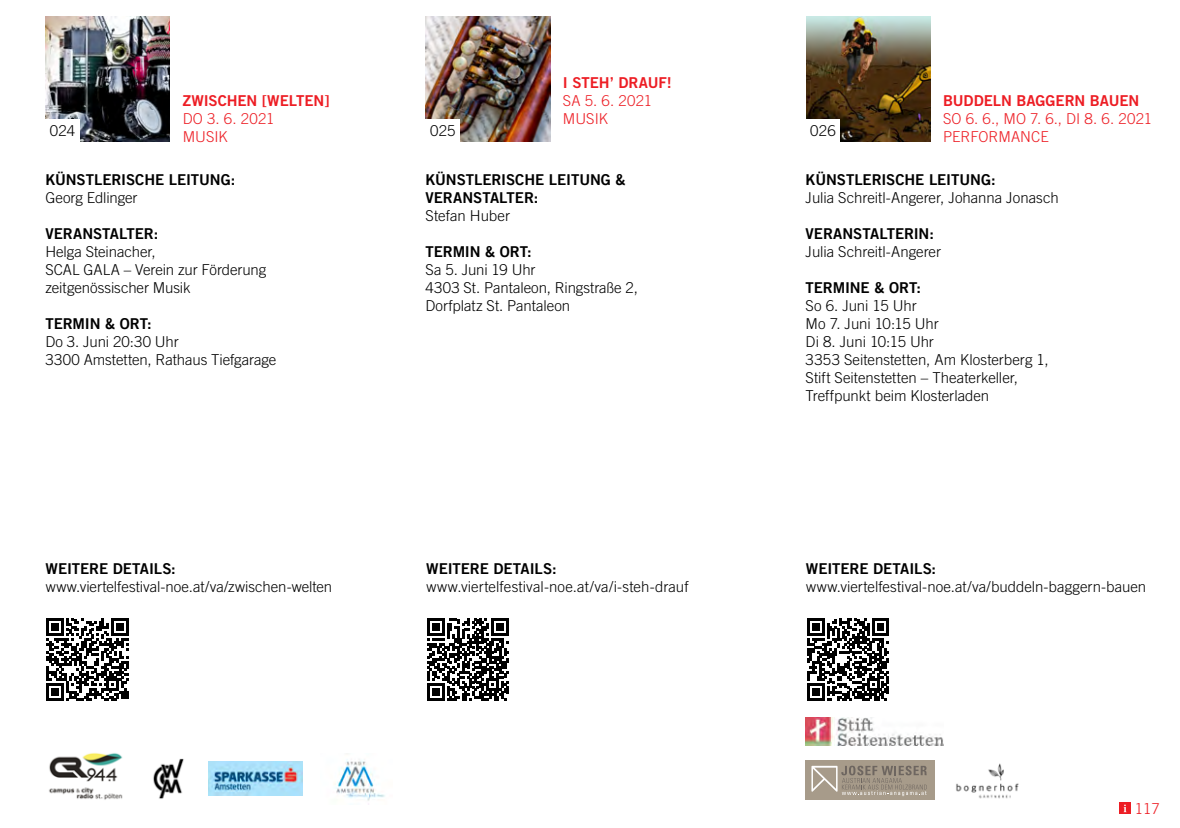
<style>
.page{position:relative;width:1180px;height:828px;background:#fff}
.page>*{position:absolute;margin:0;border:0;box-sizing:border-box;transform-origin:0 0}
.Hardfacts_Normal{font:300 15px "Trade Gothic LT Com";color:#000}
.Hardfacts_Normal-2{font:15px "Trade Gothic LT Com Bd 2";letter-spacing:-.005em;color:#000}
.Hardfacts_Normal-3{font:300 15px "Trade Gothic";letter-spacing:.005em;color:#ed1d24}
.Hardfacts_Normal-4{font:15px "Trade Gothic Bold Two";letter-spacing:-.005em;color:#ed1d24}
.t1{font:300 15px "Trade Gothic";letter-spacing:.02em;color:#000}
.t2{font:300 15px "Trade Gothic LT Com";color:#ed1d24}
</style>
<div class="page">
<div style="left:1119px;top:803px;width:11px;height:11px;background:#ed1d24"></div>
<svg style="left:1123px;top:804px;width:3px;height:8px"></svg>
<img style="left:45px;top:17px;width:125px;height:125px">
<div style="left:45px;top:119px;width:34px;height:23px;background:#fff"></div>
<svg style="left:47px;top:618px;width:82px;height:83px"></svg>
<img style="left:208px;top:761px;width:94px;height:34px">
<img style="left:49px;top:753px;width:74px;height:47px">
<img style="left:334px;top:759px;width:51px;height:45px">
<img style="left:153px;top:758px;width:31px;height:41px">
<img style="left:426px;top:17px;width:124px;height:125px">
<div style="left:425px;top:119px;width:34px;height:23px;background:#fff"></div>
<svg style="left:427px;top:618px;width:82px;height:83px"></svg>
<img style="left:806px;top:17px;width:124px;height:125px">
<div style="left:805px;top:119px;width:34px;height:23px;background:#fff"></div>
<img style="left:956px;top:763px;width:63px;height:36px">
<img style="left:805px;top:717px;width:138px;height:28px">
<div style="left:805px;top:760px;width:129px;height:40px;background:#a79b8a"></div>
<svg style="left:811px;top:765px;width:115px;height:31px"></svg>
<svg style="left:807px;top:618px;width:82px;height:83px"></svg>
<p class="t1" style="left:50px;top:122px;width:27px">024</p>
<p class="Hardfacts_Normal-4" style="left:183px;top:91px;width:148px">ZWISCHEN [WELTEN]</p>
<p class="Hardfacts_Normal-3" style="left:183px;top:109px;width:93px">DO 3. 6. 2021</p>
<p class="Hardfacts_Normal-3" style="left:183px;top:127px;width:47px">MUSIK</p>
<p class="Hardfacts_Normal-2" style="left:45px;top:171px;width:191px">KÜNSTLERISCHE LEITUNG:</p>
<p class="Hardfacts_Normal" style="left:45px;top:189px;width:94px">Georg Edlinger</p>
<p class="Hardfacts_Normal-2" style="left:45px;top:225px;width:114px">VERANSTALTER:</p>
<p class="Hardfacts_Normal" style="left:45px;top:243px;width:112px">Helga Steinacher,</p>
<p class="Hardfacts_Normal" style="left:45px;top:261px;width:222px">SCAL GALA – Verein zur Förderung</p>
<p class="Hardfacts_Normal" style="left:45px;top:279px;width:147px">zeitgenössischer Musik</p>
<p class="Hardfacts_Normal-2" style="left:45px;top:315px;width:108px">TERMIN &amp; ORT:</p>
<p class="Hardfacts_Normal" style="left:45px;top:333px;width:135px">Do 3. Juni 20:30 Uhr</p>
<p class="Hardfacts_Normal" style="left:45px;top:351px;width:232px">3300 Amstetten, Rathaus Tiefgarage</p>
<p class="t1" style="left:430px;top:122px;width:27px">025</p>
<p class="Hardfacts_Normal-4" style="left:563px;top:73px;width:110px">I STEH’ DRAUF!</p>
<p class="Hardfacts_Normal-3" style="left:563px;top:91px;width:91px">SA 5. 6. 2021</p>
<p class="Hardfacts_Normal-3" style="left:563px;top:109px;width:47px">MUSIK</p>
<p class="Hardfacts_Normal-2" style="left:425px;top:171px;width:201px">KÜNSTLERISCHE LEITUNG &amp;</p>
<p class="Hardfacts_Normal-2" style="left:425px;top:189px;width:114px">VERANSTALTER:</p>
<p class="Hardfacts_Normal" style="left:425px;top:207px;width:86px">Stefan Huber</p>
<p class="Hardfacts_Normal-2" style="left:425px;top:243px;width:108px">TERMIN &amp; ORT:</p>
<p class="Hardfacts_Normal" style="left:425px;top:261px;width:112px">Sa 5. Juni 19 Uhr</p>
<p class="Hardfacts_Normal" style="left:425px;top:279px;width:214px">4303 St. Pantaleon, Ringstraße 2,</p>
<p class="Hardfacts_Normal" style="left:425px;top:297px;width:146px">Dorfplatz St. Pantaleon</p>
<p class="Hardfacts_Normal-4" style="left:942px;top:91px;width:198px">BUDDELN BAGGERN BAUEN</p>
<p class="Hardfacts_Normal-3" style="left:942px;top:109px;width:211px">SO 6. 6., MO 7. 6., DI 8. 6. 2021</p>
<p class="Hardfacts_Normal-3" style="left:942px;top:127px;width:107px">PERFORMANCE</p>
<p class="Hardfacts_Normal-2" style="left:805px;top:171px;width:191px">KÜNSTLERISCHE LEITUNG:</p>
<p class="Hardfacts_Normal" style="left:805px;top:189px;width:255px">Julia Schreitl-Angerer, Johanna Jonasch</p>
<p class="Hardfacts_Normal-2" style="left:805px;top:225px;width:130px">VERANSTALTERIN:</p>
<p class="Hardfacts_Normal" style="left:805px;top:243px;width:137px">Julia Schreitl-Angerer</p>
<p class="Hardfacts_Normal-2" style="left:805px;top:279px;width:117px">TERMINE &amp; ORT:</p>
<p class="Hardfacts_Normal" style="left:805px;top:297px;width:113px">So 6. Juni 15 Uhr</p>
<p class="Hardfacts_Normal" style="left:805px;top:315px;width:135px">Mo 7. Juni 10:15 Uhr</p>
<p class="Hardfacts_Normal" style="left:805px;top:333px;width:130px">Di 8. Juni 10:15 Uhr</p>
<p class="Hardfacts_Normal" style="left:805px;top:351px;width:244px">3353 Seitenstetten, Am Klosterberg 1,</p>
<p class="Hardfacts_Normal" style="left:805px;top:369px;width:214px">Stift Seitenstetten – Theaterkeller,</p>
<p class="Hardfacts_Normal" style="left:805px;top:387px;width:185px">Treffpunkt beim Klosterladen</p>
<p class="t1" style="left:810px;top:122px;width:27px">026</p>
<p class="Hardfacts_Normal-2" style="left:46px;top:559px;width:132px">WEITERE DETAILS:</p>
<p class="Hardfacts_Normal" style="left:46px;top:577px;width:288px">www.viertelfestival-noe.at/va/zwischen-welten</p>
<p class="Hardfacts_Normal-2" style="left:426px;top:559px;width:132px">WEITERE DETAILS:</p>
<p class="Hardfacts_Normal" style="left:426px;top:577px;width:263px">www.viertelfestival-noe.at/va/i-steh-drauf</p>
<p class="Hardfacts_Normal-2" style="left:805px;top:559px;width:132px">WEITERE DETAILS:</p>
<p class="Hardfacts_Normal" style="left:806px;top:577px;width:341px">www.viertelfestival-noe.at/va/buddeln-baggern-bauen</p>
<p class="t2" style="left:1134px;top:799px;width:27px">117</p>
</div>
